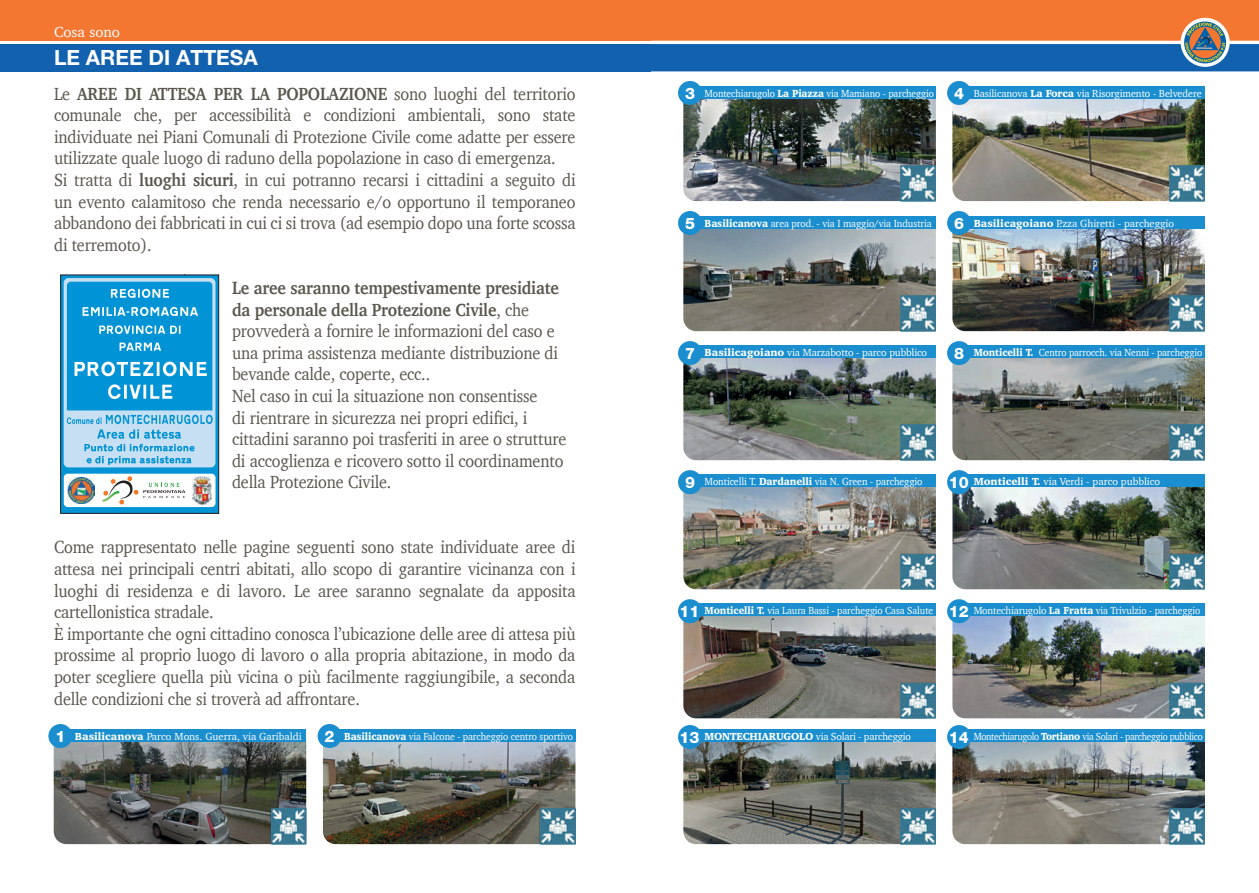
<style>
.page{position:relative;width:1259px;height:893px;background:#fff}
.page>*{position:absolute;margin:0;border:0;box-sizing:border-box;transform-origin:0 0}
.t1{font:700 21px "Helvetica Neue LT Pro";color:#fff}
.t2{font:18px/21.6px "Charter";letter-spacing:-.01em;color:#59564e;text-align:justify;scale:.9 1}
.t3{font:800 15.75px "Helvetica Neue LT Pro";color:#fff}
.t4{font:15px "Charter";color:#fff}
.t5{font:10.5px "Charter";letter-spacing:-.01em;color:#fff}
.t6{font:10.5px "Charter";letter-spacing:-.01em;color:#fff;scale:.92 1}
.t7{font:10.5px "Charter";letter-spacing:-.01em;color:#fff;scale:.94 1}
.t8{font:10.5px "Charter";letter-spacing:-.03em;color:#fff;scale:.89 1}
.t9{font:10.5px "Charter";letter-spacing:-.01em;color:#fff;scale:.91 1}
.s1{font-weight:700}
.s2{font-weight:900}
</style>
<div class="page">
<svg style="left:60px;top:275px;width:159px;height:239px;background:#5bb2da"></svg>
<img style="left:54px;top:742px;width:252px;height:102px">
<div style="left:54px;top:729px;width:252px;height:13px;background:#1a8ece"></div>
<div style="left:48px;top:724px;width:24px;height:24px;background:#1a8ece;border-radius:50%"></div>
<img style="left:270px;top:808px;width:36px;height:36px">
<img style="left:323px;top:742px;width:252px;height:102px">
<div style="left:323px;top:729px;width:252px;height:13px;background:#1a8ece"></div>
<div style="left:318px;top:724px;width:24px;height:24px;background:#1a8ece;border-radius:50%"></div>
<img style="left:540px;top:808px;width:35px;height:36px">
<div style="left:0;top:0;width:651px;height:41px;background:#f37631"></div>
<div style="left:0;top:44px;width:651px;height:27px;background:#1261af"></div>
<img style="left:683px;top:229px;width:253px;height:102px">
<div style="left:683px;top:216px;width:253px;height:13px;background:#1a8ece"></div>
<div style="left:678px;top:211px;width:24px;height:24px;background:#1a8ece;border-radius:50%"></div>
<img style="left:900px;top:295px;width:36px;height:36px">
<img style="left:952px;top:229px;width:253px;height:102px">
<div style="left:952px;top:216px;width:253px;height:13px;background:#1a8ece"></div>
<div style="left:947px;top:211px;width:24px;height:24px;background:#1a8ece;border-radius:50%"></div>
<img style="left:1169px;top:295px;width:36px;height:36px">
<img style="left:683px;top:487px;width:253px;height:102px">
<div style="left:683px;top:474px;width:253px;height:13px;background:#1a8ece"></div>
<div style="left:678px;top:470px;width:24px;height:24px;background:#1a8ece;border-radius:50%"></div>
<img style="left:900px;top:553px;width:36px;height:36px">
<img style="left:952px;top:487px;width:253px;height:102px">
<div style="left:952px;top:474px;width:253px;height:13px;background:#1a8ece"></div>
<div style="left:947px;top:470px;width:24px;height:24px;background:#1a8ece;border-radius:50%"></div>
<img style="left:1169px;top:553px;width:36px;height:36px">
<img style="left:683px;top:742px;width:253px;height:102px">
<div style="left:683px;top:729px;width:253px;height:13px;background:#1a8ece"></div>
<div style="left:678px;top:725px;width:24px;height:24px;background:#1a8ece;border-radius:50%"></div>
<img style="left:900px;top:808px;width:36px;height:36px">
<img style="left:952px;top:742px;width:253px;height:102px">
<div style="left:952px;top:729px;width:253px;height:13px;background:#1a8ece"></div>
<div style="left:947px;top:725px;width:24px;height:24px;background:#1a8ece;border-radius:50%"></div>
<img style="left:1169px;top:808px;width:36px;height:36px">
<img style="left:683px;top:616px;width:253px;height:102px">
<div style="left:683px;top:603px;width:253px;height:13px;background:#1a8ece"></div>
<div style="left:678px;top:599px;width:24px;height:24px;background:#1a8ece;border-radius:50%"></div>
<img style="left:900px;top:683px;width:36px;height:35px">
<img style="left:952px;top:616px;width:253px;height:102px">
<div style="left:952px;top:603px;width:253px;height:13px;background:#1a8ece"></div>
<div style="left:947px;top:599px;width:24px;height:24px;background:#1a8ece;border-radius:50%"></div>
<img style="left:1169px;top:683px;width:36px;height:35px">
<img style="left:952px;top:99px;width:253px;height:102px">
<div style="left:952px;top:86px;width:253px;height:13px;background:#1a8ece"></div>
<div style="left:947px;top:81px;width:24px;height:24px;background:#1a8ece;border-radius:50%"></div>
<img style="left:1169px;top:165px;width:36px;height:36px">
<img style="left:683px;top:99px;width:253px;height:102px">
<div style="left:683px;top:86px;width:253px;height:13px;background:#1a8ece"></div>
<div style="left:678px;top:81px;width:24px;height:24px;background:#1a8ece;border-radius:50%"></div>
<img style="left:900px;top:165px;width:36px;height:36px">
<img style="left:683px;top:358px;width:253px;height:102px">
<div style="left:683px;top:345px;width:253px;height:13px;background:#1a8ece"></div>
<div style="left:678px;top:341px;width:24px;height:24px;background:#1a8ece;border-radius:50%"></div>
<img style="left:900px;top:424px;width:36px;height:36px">
<img style="left:952px;top:358px;width:253px;height:102px">
<div style="left:952px;top:345px;width:253px;height:13px;background:#1a8ece"></div>
<div style="left:947px;top:341px;width:24px;height:24px;background:#1a8ece;border-radius:50%"></div>
<img style="left:1169px;top:424px;width:36px;height:36px">
<svg style="left:651px;top:0;width:608px;height:71px;background:#9e766b"></svg>
<p class="t4" style="left:54px;top:19px;width:68px">Cosa sono</p>
<p class="t1" style="left:54px;top:45px;width:205px">LE AREE DI ATTESA</p>
<p class="t2" style="left:54px;top:82px;width:581px">Le <span class="s1">AREE DI ATTESA PER LA POPOLAZIONE</span> sono luoghi del territorio comunale che, per accessibilità e condizioni ambientali, sono state individuate nei Piani Comunali di Protezione Civile come adatte per essere utilizzate quale luogo di raduno della popolazione in caso di emergenza.</p>
<p class="t2" style="left:54px;top:169px;width:581px">Si tratta di <span class="s1">luoghi sicuri</span>, in cui potranno recarsi i cittadini a seguito di un evento calamitoso che renda necessario e/o opportuno il temporaneo abbandono dei fabbricati in cui ci si trova (ad esempio dopo una forte scossa di terremoto).</p>
<p class="t2" style="left:232px;top:277px;width:365px;text-align:left"><span class="s1">Le aree saranno tempestivamente presidiate da personale della Protezione Civile</span>, che provvederà a fornire le informazioni del caso e una prima assistenza mediante distribuzione di bevande calde, coperte, ecc..</p>
<p class="t2" style="left:232px;top:385px;width:373px;text-align:left">Nel caso in cui la situazione non consentisse<br>di rientrare in sicurezza nei propri edifici, i cittadini saranno poi trasferiti in aree o strutture di accoglienza e ricovero sotto il coordinamento della Protezione Civile.</p>
<p class="t2" style="left:54px;top:536px;width:581px">Come rappresentato nelle pagine seguenti sono state individuate aree di attesa nei principali centri abitati, allo scopo di garantire vicinanza con i luoghi di residenza e di lavoro. Le aree saranno segnalate da apposita cartellonistica stradale.</p>
<p class="t2" style="left:54px;top:622px;width:581px">È importante che ogni cittadino conosca l’ubicazione delle aree di attesa più prossime al proprio luogo di lavoro o alla propria abitazione, in modo da poter scegliere quella più vicina o più facilmente raggiungibile, a seconda delle condizioni che si troverà ad affrontare.</p>
<p class="t3" style="left:55px;top:727px;width:11px">1</p>
<p class="t5" style="left:75px;top:727px;width:228px"><span class="s2">Basilicanova</span> Parco Mons. Guerra, via Garibaldi</p>
<p class="t3" style="left:325px;top:727px;width:11px">2</p>
<p class="t6" style="left:344px;top:727px;width:250px"><span class="s2">Basilicanova</span> via Falcone - parcheggio centro sportivo</p>
<p class="t3" style="left:685px;top:84px;width:11px">3</p>
<p class="t6" style="left:704px;top:84px;width:251px">Montechiarugolo <span class="s2">La Piazza</span> via Mamiano - parcheggio</p>
<p class="t3" style="left:954px;top:84px;width:11px">4</p>
<p class="t5" style="left:973px;top:84px;width:230px">Basilicanova <span class="s2">La Forca</span> via Risorgimento - Belvedere</p>
<p class="t3" style="left:685px;top:214px;width:11px">5</p>
<p class="t7" style="left:704px;top:214px;width:243px"><span class="s2">Basilicanova</span> area prod. - via I maggio/via Industria</p>
<p class="t3" style="left:954px;top:214px;width:11px">6</p>
<p class="t5" style="left:973px;top:214px;width:202px"><span class="s2">Basilicagoiano</span> P.zza Ghiretti - parcheggio</p>
<p class="t3" style="left:954px;top:344px;width:11px">8</p>
<p class="t3" style="left:685px;top:344px;width:11px">7</p>
<p class="t9" style="left:973px;top:343px;width:252px"><span class="s2">Monticelli T.</span> Centro parrocch. via Nenni - parcheggio</p>
<p class="t5" style="left:704px;top:343px;width:224px"><span class="s2">Basilicagoiano</span> via Marzabotto - parco pubblico</p>
<p class="t3" style="left:685px;top:473px;width:11px">9</p>
<p class="t3" style="left:948px;top:473px;width:21px">10</p>
<p class="t5" style="left:973px;top:472px;width:188px"><span class="s2">Monticelli T.</span> via Verdi - parco pubblico</p>
<p class="t7" style="left:704px;top:472px;width:233px">Monticelli T. <span class="s2">Dardanelli</span> via N. Green - parcheggio</p>
<p class="t3" style="left:679px;top:602px;width:21px">11</p>
<p class="t6" style="left:704px;top:601px;width:250px"><span class="s2">Monticelli T.</span> via Laura Bassi - parcheggio Casa Salute</p>
<p class="t3" style="left:948px;top:602px;width:21px">12</p>
<p class="t5" style="left:973px;top:601px;width:228px">Montechiarugolo <span class="s2">La Fratta</span> via Trivulzio - parcheggio</p>
<p class="t3" style="left:679px;top:728px;width:21px">13</p>
<p class="t5" style="left:704px;top:727px;width:208px"><span class="s2">MONTECHIARUGOLO</span> via Solari - parcheggio</p>
<p class="t3" style="left:948px;top:728px;width:21px">14</p>
<p class="t8" style="left:973px;top:727px;width:259px">Montechiarugolo <span class="s2">Tortiano</span> via Solari - parcheggio pubblico</p>
</div>
